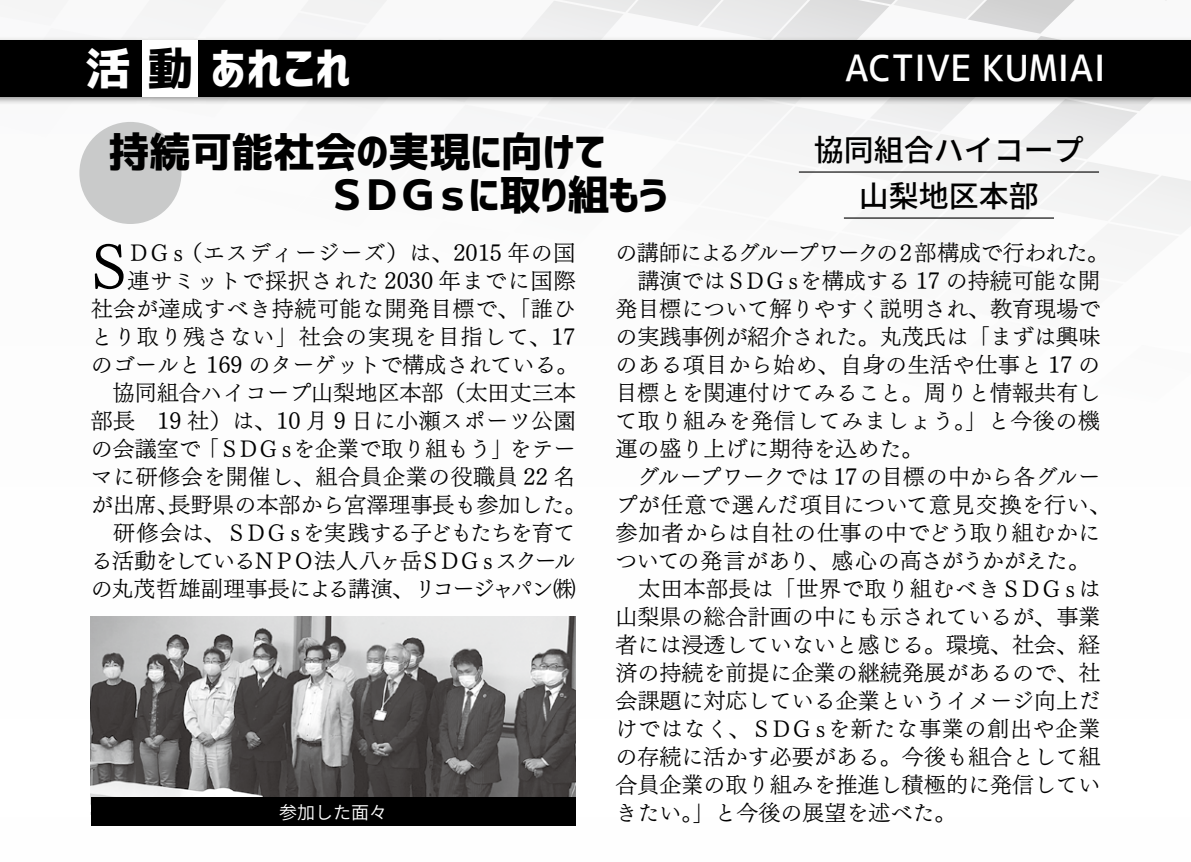
<style>
.page{position:relative;width:1191px;height:862px;background:#fff}
.page>*{position:absolute;margin:0;border:0;box-sizing:border-box;transform-origin:0 0}
.t1{font:59.2px "UD Mincho Pr 6 L";color:#000}
.t2{font:46px "Corporate Logo Bold";color:#fff}
.t3{font:42px/43px "Corporate Logo Bold";letter-spacing:-.025em;color:#000}
.t4{font:36px "Corporate Logo Medium";color:#fff}
.t5{font:500 30px/46px "Source Han Sans";color:#000;text-align:center}
.t6{font:22px/28px "UD Mincho Pr 6 L";color:#000}
.t7{font:22px/28px "UD Mincho Pr 6 L";letter-spacing:-.055em;color:#000}
.t8{font:22px "UD Mincho Pr 6 L";letter-spacing:.04em;color:#000}
.t9{font:22px "UD Mincho Pr 6 L";letter-spacing:.02em;color:#000}
.t10{font:22px "UD Mincho Pr 6 L";letter-spacing:.03em;color:#000}
.t11{font:22px "UD Mincho Pr 6 L";letter-spacing:.05em;color:#000}
.t12{font:22px "UD Mincho Pr 6 L";letter-spacing:.025em;color:#000}
.t13{font:18px "Source Han Sans";color:#fff}
.s1{color:#000}
</style>
<div class="page">
<svg style="left:91px;top:0;width:1100px;height:234px"></svg>
<div style="left:0;top:37px;width:1191px;height:69px;background:#000;opacity:.4"></div>
<div style="left:0;top:40px;width:1191px;height:56px;background:#fff"></div>
<div style="left:0;top:40px;width:142px;height:56px;background:#000"></div>
<div style="left:198px;top:40px;width:993px;height:56px;background:#000"></div>
<div style="left:79px;top:122px;width:102px;height:102px;background:#c9caca;border-radius:50%"></div>
<img style="left:91px;top:616px;width:484px;height:181px">
<div style="left:91px;top:797px;width:484px;height:29px;background:#000"></div>
<hr style="left:799px;top:171px;width:300px;height:2px;background:#000">
<hr style="left:844px;top:217px;width:210px;height:2px;background:#000">
<h2 class="t2" style="left:85px;top:36px;width:268px">活<span class="s1">動</span>あれこれ</h2>
<h3 class="t4" style="left:844px;top:44px;width:263px">ACTIVE KUMIAI</h3>
<h3 class="t3" style="left:326px;top:128px;width:344px;text-indent:-218px">持続可能社会の実現に向けて<br>ＳＤＧｓに取り組もう</h3>
<h3 class="t5" style="left:814px;top:127px;width:271px">協同組合ハイコープ山梨地区本部</h3>
<p class="t8" style="left:180px;top:234px;width:397px">（エスディージーズ）は、2015 年の国</p>
<h1 class="t1" style="left:91px;top:215px;width:38px">S</h1>
<p class="t6" style="left:127px;top:237px;width:64px">ＤＧｓ</p>
<p class="t8" style="left:127px;top:262px;width:450px">連サミットで採択された 2030 年までに国際</p>
<p class="t10" style="left:91px;top:290px;width:486px">社会が達成すべき持続可能な開発目標で、「誰ひ</p>
<p class="t11" style="left:91px;top:318px;width:486px">とり取り残さない」社会の実現を目指して、17</p>
<p class="t6" style="left:91px;top:349px;width:489px">のゴールと 169 のターゲットで構成されている。</p>
<p class="t6" style="left:91px;top:377px;width:486px">　協同組合ハイコープ山梨地区本部（太田丈三本</p>
<p class="t9" style="left:91px;top:402px;width:486px">部長　19 社）は、10 月９日に小瀬スポーツ公園</p>
<p class="t6" style="left:509px;top:433px;width:67px">をテー</p>
<p class="t6" style="left:197px;top:433px;width:317px">「ＳＤＧｓを企業で取り組もう」</p>
<p class="t6" style="left:91px;top:433px;width:111px">の会議室で</p>
<p class="t12" style="left:91px;top:458px;width:486px">マに研修会を開催し、組合員企業の役職員 22 名</p>
<p class="t6" style="left:168px;top:489px;width:419px">長野県の本部から宮澤理事長も参加した。</p>
<p class="t7" style="left:91px;top:489px;width:486px">が出席、<br>　研修会は、ＳＤＧｓを実践する子どもたちを育てる活動をしているＮＰＯ法人八ヶ岳ＳＤＧｓスクールの丸茂哲雄副理事長による講演、リコージャパン㈱</p>
<p class="t13" style="left:279px;top:802px;width:109px">参加した面々</p>
<p class="t6" style="left:615px;top:237px;width:497px">の講師によるグループワークの２部構成で行われた。　講演ではＳＤＧｓを構成する 17 の持続可能な開発目標について解りやすく説明され、教育現場での実践事例が紹介された。丸茂氏は「まずは興味のある項目から始め、自身の生活や仕事と 17 の目標とを関連付けてみること。周りと情報共有して取り組みを発信してみましょう。」と今後の機運の盛り上げに期待を込めた。<br>　グループワークでは 17 の目標の中から各グループが任意で選んだ項目について意見交換を行い、参加者からは自社の仕事の中でどう取り組むかについての発言があり、感心の高さがうかがえた。　太田本部長は「世界で取り組むべきＳＤＧｓは山梨県の総合計画の中にも示されているが、事業者には浸透していないと感じる。環境、社会、経済の持続を前提に企業の継続発展があるので、社会課題に対応している企業というイメージ向上だけではなく、ＳＤＧｓを新たな事業の創出や企業の存続に活かす必要がある。今後も組合として組合員企業の取り組みを推進し積極的に発信していきたい。」と今後の展望を述べた。</p>
</div>
